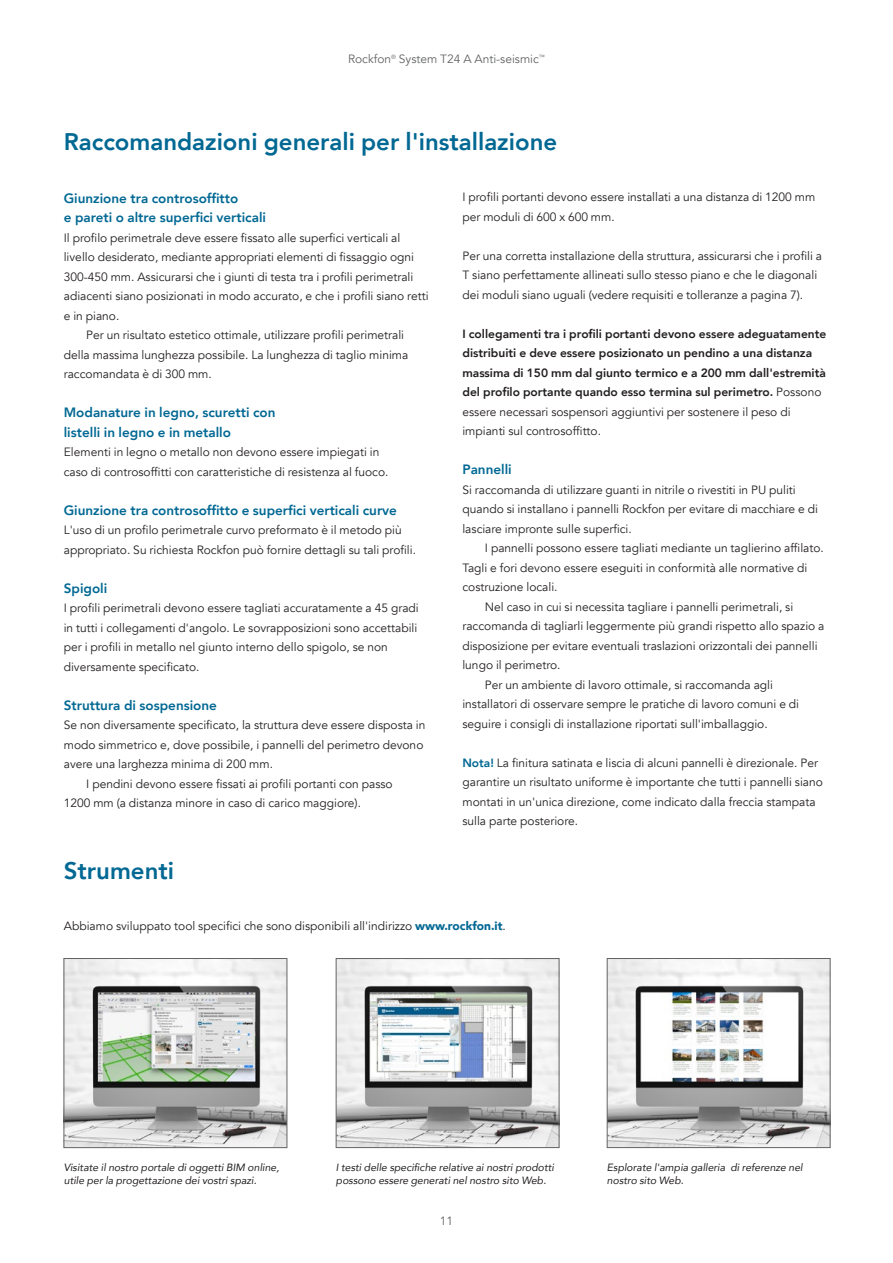
<style>
.page{position:relative;width:893px;height:1263px;background:#fff}
.page>*{position:absolute;margin:0;border:0;box-sizing:border-box;transform-origin:0 0}
.t1{font:800 24px "Avenir";color:#006893}
.t2{font:800 13.5px/19.5px "Avenir";color:#006893}
.t3{font:12px/19.5px "Avenir";color:#231f20}
.t4{font:800 12px/19.5px "Avenir";color:#231f20}
.t5{font:12px "Avenir";color:#636466}
.t6{font:italic 10.5px/12.6px "Avenir";color:#231f20}
.s1{font-weight:400}
.s2{font-weight:800;color:#006893}
.s3{font-weight:900;color:#006893}
</style>
<div class="page">
<img style="left:609px;top:960px;width:219px;height:186px">
<div style="left:607px;top:958px;width:223px;height:190px;border:1px solid #636466"></div>
<img style="left:338px;top:960px;width:219px;height:186px">
<div style="left:336px;top:958px;width:223px;height:190px;border:1px solid #636466"></div>
<img style="left:66px;top:960px;width:219px;height:186px">
<div style="left:64px;top:958px;width:223px;height:190px;border:1px solid #636466"></div>
<p class="t5" style="left:348px;top:52px;width:198px">Rockfon<sup>®</sup> System T24 A Anti-seismic<sup>™</sup></p>
<h1 class="t1" style="left:64px;top:123px;width:495px">Raccomandazioni generali per l'installazione</h1>
<p class="t2" style="left:64px;top:188px;width:204px">Giunzione tra controsoffitto<br>e pareti o altre superfici verticali</p>
<p class="t3" style="left:64px;top:228px;width:338px">Il profilo perimetrale deve essere fissato alle superfici verticali al</p>
<p class="t3" style="left:64px;top:248px;width:352px">livello desiderato, mediante appropriati elementi di fissaggio ogni</p>
<p class="t3" style="left:64px;top:267px;width:351px">300-450 mm. Assicurarsi che i giunti di testa tra i profili perimetrali</p>
<p class="t3" style="left:64px;top:287px;width:366px">adiacenti siano posizionati in modo accurato, e che i profili siano retti</p>
<p class="t3" style="left:64px;top:306px;width:57px">e in piano.</p>
<p class="t3" style="left:86px;top:326px;width:319px">Per un risultato estetico ottimale, utilizzare profili perimetrali</p>
<p class="t3" style="left:64px;top:345px;width:346px">della massima lunghezza possibile. La lunghezza di taglio minima</p>
<p class="t3" style="left:64px;top:365px;width:150px">raccomandata è di 300 mm.</p>
<p class="t2" style="left:64px;top:403px;width:213px">Modanature in legno, scuretti con listelli in legno e in metallo</p>
<p class="t3" style="left:64px;top:443px;width:326px">Elementi in legno o metallo non devono essere impiegati in caso di controsoffitti con caratteristiche di resistenza al fuoco.</p>
<p class="t2" style="left:64px;top:500px;width:335px">Giunzione tra controsoffitto e superfici verticali curve</p>
<p class="t3" style="left:64px;top:521px;width:354px">L'uso di un profilo perimetrale curvo preformato è il metodo più appropriato. Su richiesta Rockfon può fornire dettagli su tali profili.</p>
<p class="t2" style="left:64px;top:578px;width:45px">Spigoli</p>
<p class="t3" style="left:64px;top:599px;width:356px">I profili perimetrali devono essere tagliati accuratamente a 45 gradi in tutti i collegamenti d'angolo. Le sovrapposizioni sono accettabili per i profili in metallo nel giunto interno dello spigolo, se non diversamente specificato.</p>
<p class="t2" style="left:64px;top:695px;width:155px">Struttura di sospensione</p>
<p class="t3" style="left:64px;top:716px;width:363px">Se non diversamente specificato, la struttura deve essere disposta in</p>
<p class="t3" style="left:64px;top:735px;width:361px">modo simmetrico e, dove possibile, i pannelli del perimetro devono</p>
<p class="t3" style="left:64px;top:755px;width:211px">avere una larghezza minima di 200 mm.</p>
<p class="t3" style="left:86px;top:774px;width:308px">I pendini devono essere fissati ai profili portanti con passo</p>
<p class="t3" style="left:64px;top:794px;width:299px">1200 mm (a distanza minore in caso di carico maggiore).</p>
<h1 class="t1" style="left:64px;top:852px;width:112px">Strumenti</h1>
<p class="t3" style="left:462px;top:188px;width:354px">I profili portanti devono essere installati a una distanza di 1200 mm per moduli di 600 x 600 mm.</p>
<p class="t3" style="left:462px;top:246px;width:361px">Per una corretta installazione della struttura, assicurarsi che i profili a<br>T siano perfettamente allineati sullo stesso piano e che le diagonali dei moduli siano uguali (vedere requisiti e tolleranze a pagina 7).</p>
<p class="t4" style="left:462px;top:324px;width:365px">I collegamenti tra i profili portanti devono essere adeguatamente distribuiti e deve essere posizionato un pendino a una distanza massima di 150 mm dal giunto termico e a 200 mm dall'estremità del profilo portante quando esso termina sul perimetro. <span class="s1">Possono essere necessari sospensori aggiuntivi per sostenere il peso di impianti sul controsoffitto.</span></p>
<p class="t2" style="left:462px;top:460px;width:51px">Pannelli</p>
<p class="t3" style="left:462px;top:480px;width:357px">Si raccomanda di utilizzare guanti in nitrile o rivestiti in PU puliti quando si installano i pannelli Rockfon per evitare di macchiare e di lasciare impronte sulle superfici.</p>
<p class="t3" style="left:485px;top:539px;width:340px">I pannelli possono essere tagliati mediante un taglierino affilato.</p>
<p class="t3" style="left:462px;top:558px;width:346px">Tagli e fori devono essere eseguiti in conformità alle normative di</p>
<p class="t3" style="left:462px;top:578px;width:97px">costruzione locali.</p>
<p class="t3" style="left:485px;top:597px;width:310px">Nel caso in cui si necessita tagliare i pannelli perimetrali, si</p>
<p class="t3" style="left:462px;top:617px;width:363px">raccomanda di tagliarli leggermente più grandi rispetto allo spazio a</p>
<p class="t3" style="left:462px;top:636px;width:357px">disposizione per evitare eventuali traslazioni orizzontali dei pannelli</p>
<p class="t3" style="left:462px;top:656px;width:100px">lungo il perimetro.</p>
<p class="t3" style="left:485px;top:675px;width:290px">Per un ambiente di lavoro ottimale, si raccomanda agli</p>
<p class="t3" style="left:462px;top:695px;width:338px">installatori di osservare sempre le pratiche di lavoro comuni e di</p>
<p class="t3" style="left:462px;top:714px;width:307px">seguire i consigli di installazione riportati sull'imballaggio.</p>
<p class="t3" style="left:462px;top:753px;width:362px"><span class="s2">Nota!</span> La finitura satinata e liscia di alcuni pannelli è direzionale. Per garantire un risultato uniforme è importante che tutti i pannelli siano montati in un'unica direzione, come indicato dalla freccia stampata sulla parte posteriore.</p>
<p class="t3" style="left:64px;top:916px;width:444px">Abbiamo sviluppato tool specifici che sono disponibili all'indirizzo <span class="s3">www.rockfon.it</span>.</p>
<p class="t6" style="left:64px;top:1161px;width:217px">Visitate il nostro portale di oggetti BIM online, utile per la progettazione dei vostri spazi.</p>
<p class="t6" style="left:336px;top:1161px;width:220px">I testi delle specifiche relative ai nostri prodotti possono essere generati nel nostro sito Web.</p>
<p class="t6" style="left:607px;top:1161px;width:197px">Esplorate l'ampia galleria di referenze nel nostro sito Web.</p>
<p class="t5" style="left:440px;top:1213px;width:15px">11</p>
</div>
